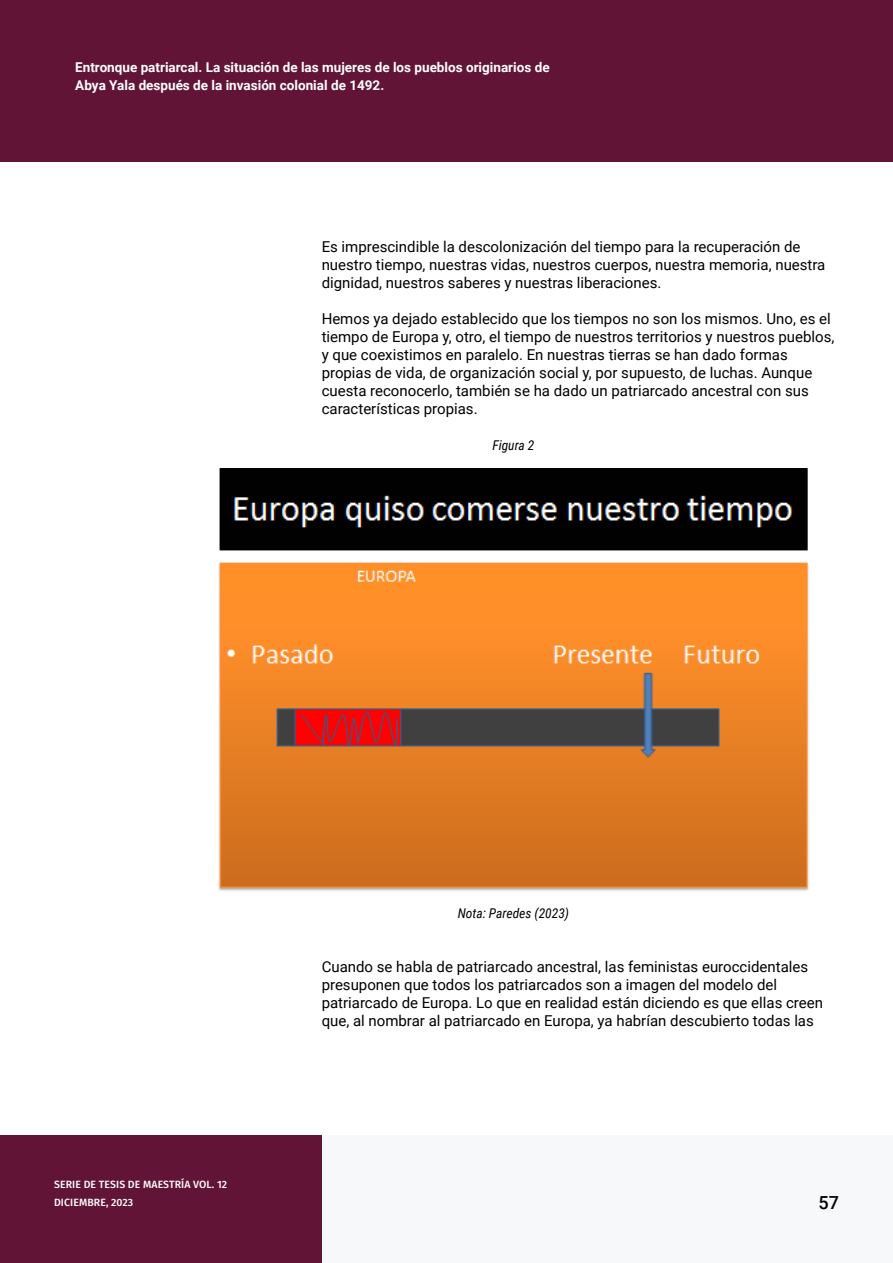
<style>
.page{position:relative;width:893px;height:1263px;background:#fff}
.page>*{position:absolute;margin:0;border:0;box-sizing:border-box;transform-origin:0 0}
.t1{font:500 18px "Roboto";color:#000}
.t2{font:15px/18px "Roboto";color:#000}
.t3{font:700 13.5px/18px "Roboto";color:#fff}
.t4{font:italic 13.5px "Roboto Condensed";color:#000}
.t5{font:500 10.5px/18px "Fira Sans";letter-spacing:.01em;color:#fff}
</style>
<div class="page">
<div style="left:322px;top:1135px;width:571px;height:128px;background:#f7f8f9"></div>
<div style="left:0;top:1135px;width:322px;height:128px;background:#621436"></div>
<div style="left:0;top:0;width:893px;height:162px;background:#621436"></div>
<img style="left:218px;top:468px;width:591px;height:423px">
<p class="t3" style="left:75px;top:58px;width:476px">Entronque patriarcal. La situación de las mujeres de los pueblos originarios de<br>Abya Yala después de la invasión colonial de 1492.</p>
<p class="t2" style="left:322px;top:237px;width:505px">Es imprescindible la descolonización del tiempo para la recuperación de nuestro tiempo, nuestras vidas, nuestros cuerpos, nuestra memoria, nuestra dignidad, nuestros saberes y nuestras liberaciones.</p>
<p class="t2" style="left:322px;top:309px;width:514px">Hemos ya dejado establecido que los tiempos no son los mismos. Uno, es el tiempo de Europa y, otro, el tiempo de nuestros territorios y nuestros pueblos, y que coexistimos en paralelo. En nuestras tierras se han dado formas propias de vida, de organización social y, por supuesto, de luchas. Aunque cuesta reconocerlo, también se ha dado un patriarcado ancestral con sus características propias.</p>
<p class="t4" style="left:492px;top:436px;width:44px">Figura 2</p>
<p class="t4" style="left:458px;top:904px;width:113px">Nota: Paredes (2023)</p>
<p class="t5" style="left:54px;top:1175px;width:175px">SERIE DE TESIS DE MAESTRÍA VOL. 12<br>DICIEMBRE, 2023</p>
<p class="t2" style="left:322px;top:957px;width:503px">Cuando se habla de patriarcado ancestral, las feministas euroccidentales presuponen que todos los patriarcados son a imagen del modelo del patriarcado de Europa. Lo que en realidad están diciendo es que ellas creen que, al nombrar al patriarcado en Europa, ya habrían descubierto todas las</p>
<p class="t1" style="left:818px;top:1190px;width:22px">57</p>
</div>
